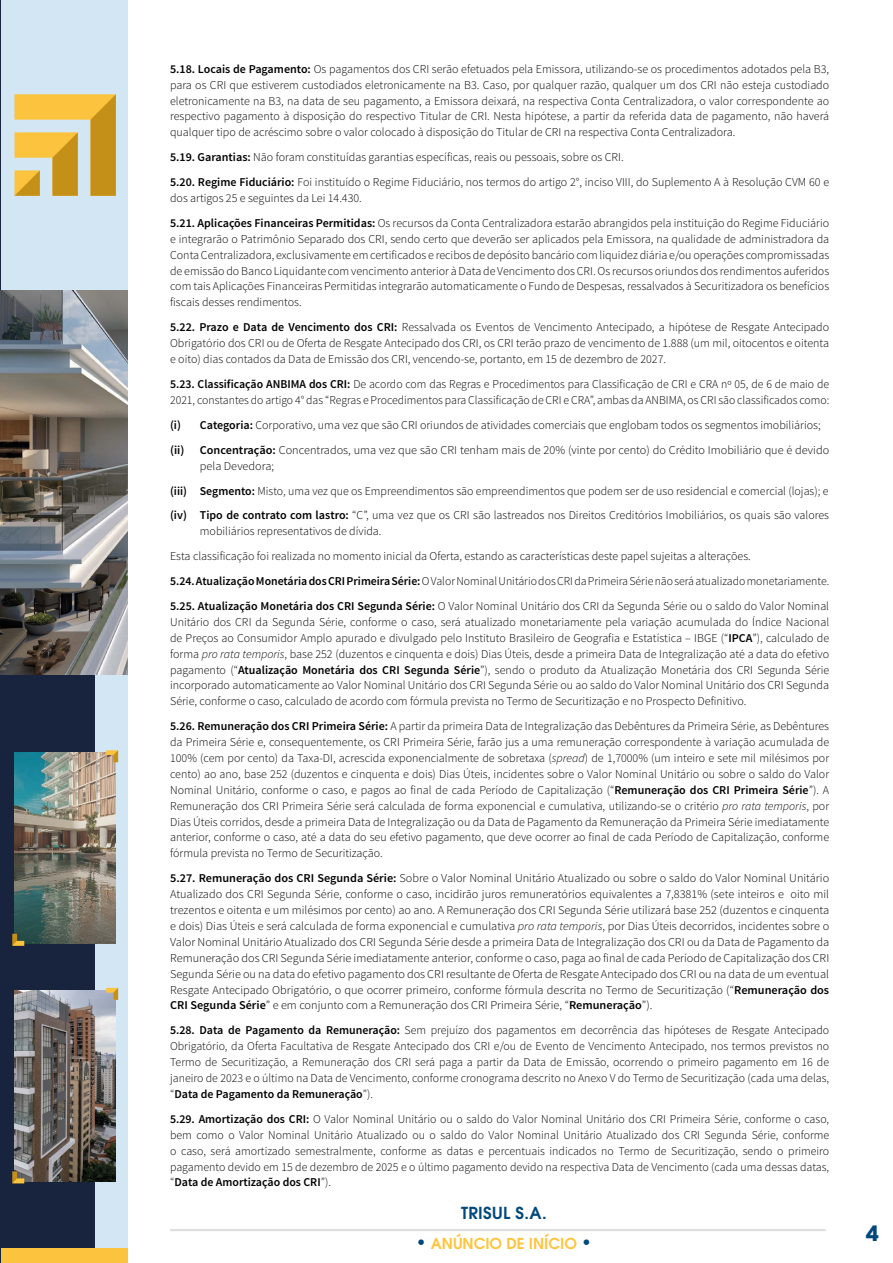
<style>
.page{position:relative;width:893px;height:1263px;background:#fff}
.page>*{position:absolute;margin:0;border:0;box-sizing:border-box;transform-origin:0 0}
.t1{font:700 21px "ITC Avant Garde Pro";color:#00487c}
.t2{font:600 16.5px "ITC Avant Garde Pro";letter-spacing:.02em;color:#00487c}
.t3{font:600 15px "ITC Avant Garde Pro";color:#ffc43d}
.t4{font:300 12px/15.9px "Source Sans Pro";color:#000;text-align:justify}
.s1{font-weight:600}
.s2{font-style:italic}
.s3{font-size:18px;color:#00487c}
</style>
<div class="page">
<hr style="left:170px;top:1229px;width:656px;height:2px;background:#ccc">
<div style="left:1px;top:0;width:127px;height:1263px;background:#d2e6f4"></div>
<div style="left:1px;top:0;width:94px;height:1263px;background:#18233e"></div>
<div style="left:1px;top:0;width:127px;height:290px;background:#d2e6f4"></div>
<img style="left:1px;top:290px;width:127px;height:385px">
<div style="left:1px;top:1249px;width:127px;height:14px;background:#fcc33e"></div>
<img style="left:15px;top:752px;width:101px;height:191px">
<svg style="left:106px;top:750px;width:12px;height:12px"></svg>
<svg style="left:12px;top:934px;width:12px;height:12px"></svg>
<img style="left:15px;top:990px;width:101px;height:191px">
<svg style="left:106px;top:988px;width:12px;height:12px"></svg>
<svg style="left:12px;top:1171px;width:12px;height:12px"></svg>
<svg style="left:14px;top:94px;width:102px;height:102px"></svg>
<p class="t4" style="left:170px;top:61px;width:661px"><span class="s1">5.18. Locais de Pagamento:</span> Os pagamentos dos CRI serão efetuados pela Emissora, utilizando-se os procedimentos adotados pela B3, para os CRI que estiverem custodiados eletronicamente na B3. Caso, por qualquer razão, qualquer um dos CRI não esteja custodiado eletronicamente na B3, na data de seu pagamento, a Emissora deixará, na respectiva Conta Centralizadora, o valor correspondente ao respectivo pagamento à disposição do respectivo Titular de CRI. Nesta hipótese, a partir da referida data de pagamento, não haverá qualquer tipo de acréscimo sobre o valor colocado à disposição do Titular de CRI na respectiva Conta Centralizadora.</p>
<p class="t4" style="left:170px;top:145px;width:661px;line-height:24.9px"><span class="s1">5.19. Garantias:</span> Não foram constituídas garantias específicas, reais ou pessoais, sobre os CRI.<br><span class="s1">5.20. Regime Fiduciário:</span> Foi instituído o Regime Fiduciário, nos termos do artigo 2°, inciso VIII, do Suplemento A à Resolução CVM 60 e</p>
<p class="t4" style="left:170px;top:186px;width:661px;line-height:24.9px">dos artigos 25 e seguintes da Lei 14.430.<br><span class="s1">5.21. Aplicações Financeiras Permitidas:</span> Os recursos da Conta Centralizadora estarão abrangidos pela instituição do Regime Fiduciário</p>
<p class="t4" style="left:170px;top:231px;width:661px">e integrarão o Patrimônio Separado dos CRI, sendo certo que deverão ser aplicados pela Emissora, na qualidade de administradora da Conta Centralizadora, exclusivamente em certificados e recibos de depósito bancário com liquidez diária e/ou operações compromissadas de emissão do Banco Liquidante com vencimento anterior à Data de Vencimento dos CRI. Os recursos oriundos dos rendimentos auferidos com tais Aplicações Financeiras Permitidas integrarão automaticamente o Fundo de Despesas, ressalvados à Securitizadora os benefícios fiscais desses rendimentos.</p>
<p class="t4" style="left:170px;top:319px;width:661px"><span class="s1">5.22. Prazo e Data de Vencimento dos CRI:</span> Ressalvada os Eventos de Vencimento Antecipado, a hipótese de Resgate Antecipado Obrigatório dos CRI ou de Oferta de Resgate Antecipado dos CRI, os CRI terão prazo de vencimento de 1.888 (um mil, oitocentos e oitenta e oito) dias contados da Data de Emissão dos CRI, vencendo-se, portanto, em 15 de dezembro de 2027.</p>
<p class="t4" style="left:170px;top:376px;width:661px"><span class="s1">5.23. Classificação ANBIMA dos CRI:</span> De acordo com das Regras e Procedimentos para Classificação de CRI e CRA nº 05, de 6 de maio de<br>2021, constantes do artigo 4° das “Regras e Procedimentos para Classificação de CRI e CRA”, ambas da ANBIMA, os CRI são classificados como:</p>
<p class="t4" style="left:170px;top:412px;width:661px;line-height:24.9px"><span class="s1">(i) Categoria:</span> Corporativo, uma vez que são CRI oriundos de atividades comerciais que englobam todos os segmentos imobiliários; <span class="s1">(ii) Concentração:</span> Concentrados, uma vez que são CRI tenham mais de 20% (vinte por cento) do Crédito Imobiliário que é devido</p>
<p class="t4" style="left:170px;top:453px;width:661px;line-height:24.9px;text-align:left;text-indent:30px">pela Devedora;<br><span class="s1">(iii) Segmento:</span> Misto, uma vez que os Empreendimentos são empreendimentos que podem ser de uso residencial e comercial (lojas); e <span class="s1">(iv) Tipo de contrato com lastro:</span> “C”, uma vez que os CRI são lastreados nos Direitos Creditórios Imobiliários, os quais são valores</p>
<p class="t4" style="left:170px;top:519px;width:661px;line-height:24.9px;text-align:left;text-indent:30px">mobiliários representativos de dívida.<br>Esta classificação foi realizada no momento inicial da Oferta, estando as características deste papel sujeitas a alterações.<br><span class="s1">5.24. Atualização Monetária dos CRI Primeira Série:</span> O Valor Nominal Unitário dos CRI da Primeira Série não será atualizado monetariamente.<br><span class="s1">5.25. Atualização Monetária dos CRI Segunda Série:</span> O Valor Nominal Unitário dos CRI da Segunda Série ou o saldo do Valor Nominal</p>
<p class="t4" style="left:170px;top:614px;width:661px">Unitário dos CRI da Segunda Série, conforme o caso, será atualizado monetariamente pela variação acumulada do Índice Nacional de Preços ao Consumidor Amplo apurado e divulgado pelo Instituto Brasileiro de Geografia e Estatística – IBGE (“<span class="s1">IPCA</span>”), calculado de forma <span class="s2">pro rata temporis</span>, base 252 (duzentos e cinquenta e dois) Dias Úteis, desde a primeira Data de Integralização até a data do efetivo pagamento (“<span class="s1">Atualização Monetária dos CRI Segunda Série</span>”), sendo o produto da Atualização Monetária dos CRI Segunda Série incorporado automaticamente ao Valor Nominal Unitário dos CRI Segunda Série ou ao saldo do Valor Nominal Unitário dos CRI Segunda Série, conforme o caso, calculado de acordo com fórmula prevista no Termo de Securitização e no Prospecto Definitivo.</p>
<p class="t4" style="left:170px;top:718px;width:661px"><span class="s1">5.26. Remuneração dos CRI Primeira Série:</span> A partir da primeira Data de Integralização das Debêntures da Primeira Série, as Debêntures da Primeira Série e, consequentemente, os CRI Primeira Série, farão jus a uma remuneração correspondente à variação acumulada de 100% (cem por cento) da Taxa-DI, acrescida exponencialmente de sobretaxa (<span class="s2">spread</span>) de 1,7000% (um inteiro e sete mil milésimos por cento) ao ano, base 252 (duzentos e cinquenta e dois) Dias Úteis, incidentes sobre o Valor Nominal Unitário ou sobre o saldo do Valor Nominal Unitário, conforme o caso, e pagos ao final de cada Período de Capitalização (“<span class="s1">Remuneração dos CRI Primeira Série</span>”). A Remuneração dos CRI Primeira Série será calculada de forma exponencial e cumulativa, utilizando-se o critério <span class="s2">pro rata temporis</span>, por Dias Úteis corridos, desde a primeira Data de Integralização ou da Data de Pagamento da Remuneração da Primeira Série imediatamente anterior, conforme o caso, até a data do seu efetivo pagamento, que deve ocorrer ao final de cada Período de Capitalização, conforme fórmula prevista no Termo de Securitização.</p>
<p class="t4" style="left:170px;top:870px;width:661px"><span class="s1">5.27. Remuneração dos CRI Segunda Série:</span> Sobre o Valor Nominal Unitário Atualizado ou sobre o saldo do Valor Nominal Unitário Atualizado dos CRI Segunda Série, conforme o caso, incidirão juros remuneratórios equivalentes a 7,8381% (sete inteiros e oito mil trezentos e oitenta e um milésimos por cento) ao ano. A Remuneração dos CRI Segunda Série utilizará base 252 (duzentos e cinquenta e dois) Dias Úteis e será calculada de forma exponencial e cumulativa <span class="s2">pro rata temporis</span>, por Dias Úteis decorridos, incidentes sobre o Valor Nominal Unitário Atualizado dos CRI Segunda Série desde a primeira Data de Integralização dos CRI ou da Data de Pagamento da Remuneração dos CRI Segunda Série imediatamente anterior, conforme o caso, paga ao final de cada Período de Capitalização dos CRI Segunda Série ou na data do efetivo pagamento dos CRI resultante de Oferta de Resgate Antecipado dos CRI ou na data de um eventual Resgate Antecipado Obrigatório, o que ocorrer primeiro, conforme fórmula descrita no Termo de Securitização (“<span class="s1">Remuneração dos CRI Segunda Série</span>” e em conjunto com a Remuneração dos CRI Primeira Série, “<span class="s1">Remuneração</span>”).</p>
<p class="t4" style="left:170px;top:1022px;width:661px"><span class="s1">5.28. Data de Pagamento da Remuneração:</span> Sem prejuízo dos pagamentos em decorrência das hipóteses de Resgate Antecipado Obrigatório, da Oferta Facultativa de Resgate Antecipado dos CRI e/ou de Evento de Vencimento Antecipado, nos termos previstos no Termo de Securitização, a Remuneração dos CRI será paga a partir da Data de Emissão, ocorrendo o primeiro pagamento em 16 de janeiro de 2023 e o último na Data de Vencimento, conforme cronograma descrito no Anexo V do Termo de Securitização (cada uma delas, “<span class="s1">Data de Pagamento da Remuneração</span>”).</p>
<p class="t4" style="left:170px;top:1111px;width:661px"><span class="s1">5.29. Amortização dos CRI:</span> O Valor Nominal Unitário ou o saldo do Valor Nominal Unitário dos CRI Primeira Série, conforme o caso, bem como o Valor Nominal Unitário Atualizado ou o saldo do Valor Nominal Unitário Atualizado dos CRI Segunda Série, conforme o caso, será amortizado semestralmente, conforme as datas e percentuais indicados no Termo de Securitização, sendo o primeiro pagamento devido em 15 de dezembro de 2025 e o último pagamento devido na respectiva Data de Vencimento (cada uma dessas datas, “<span class="s1">Data de Amortização dos CRI</span>”).</p>
<h2 class="t2" style="left:461px;top:1202px;width:87px">TRISUL S.A.</h2>
<p class="t3" style="left:416px;top:1234px;width:178px"><span class="s3">•</span> ANÚNCIO DE INÍCIO <span class="s3">•</span></p>
<h1 class="t1" style="left:866px;top:1219px;width:14px">4</h1>
</div>
